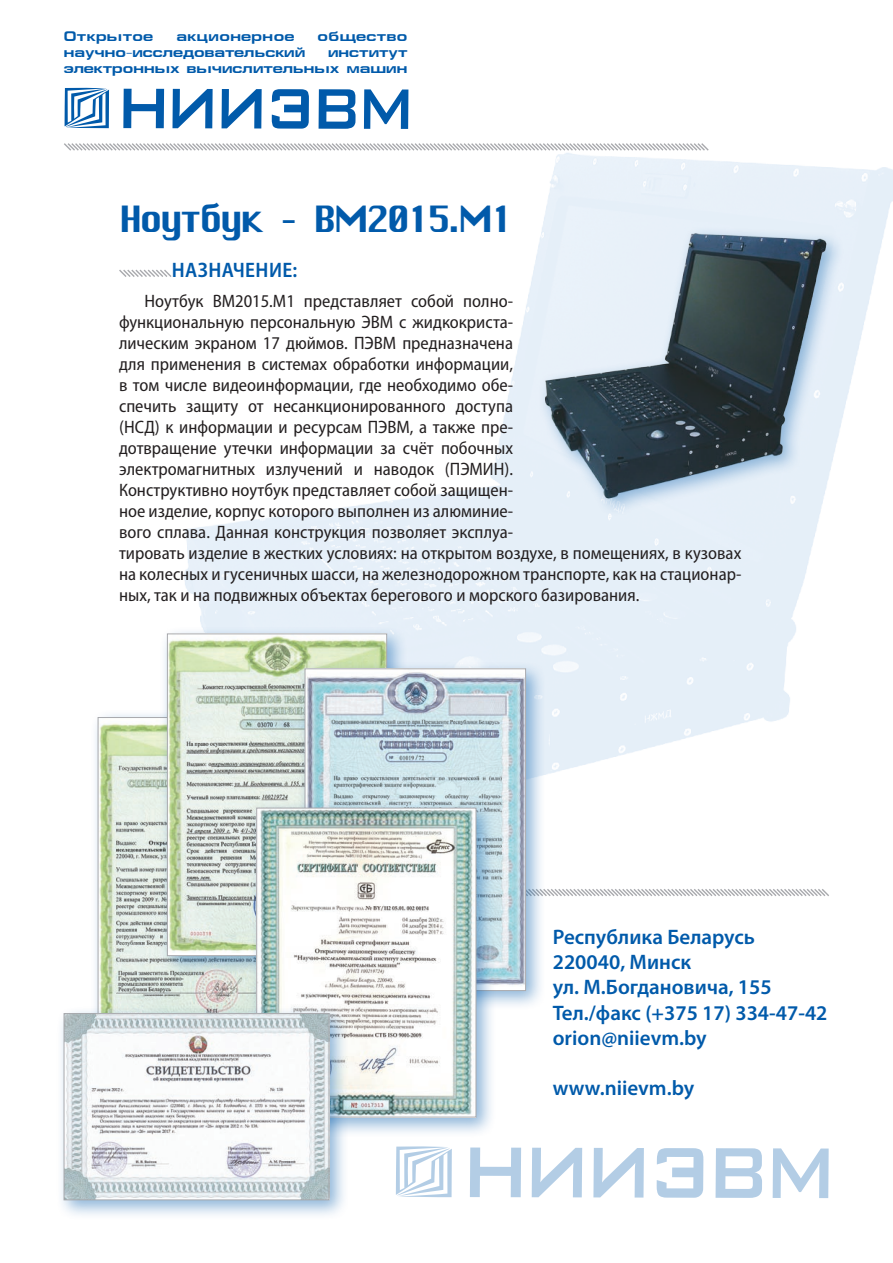
<style>
.page{position:relative;width:893px;height:1263px;background:#fff}
.page>*{position:absolute;margin:0;border:0;box-sizing:border-box;transform-origin:0 0}
.t1{font:36px "Chicago Plain";color:#015aaa}
.t2{font:600 21px/25.2px "Myriad Pro";color:#015aaa}
.t3{font:600 semi-condensed 21px "Myriad Pro";letter-spacing:.02em;color:#015aaa}
.t4{font:semi-condensed 18px/21px "Myriad Pro";color:#231f20}
.t5{font:700 13.8px/16px "Europe Ext";color:#015aaa;text-align:right}
.t6{font:700 13.8px "Europe Ext";letter-spacing:.03em;color:#015aaa}
</style>
<div class="page">
<img style="left:184px;top:153px;width:709px;height:620px">
<svg style="left:119px;top:269px;width:53px;height:8px"></svg>
<div style="left:536px;top:224px;width:357px;height:337px;background:#015aaa;opacity:.4"></div>
<img style="left:537px;top:232px;width:304px;height:278px">
<svg style="left:65px;top:88px;width:44px;height:40px"></svg>
<svg style="left:123px;top:89px;width:285px;height:40px"></svg>
<svg style="left:64px;top:143px;width:645px;height:8px"></svg>
<svg style="left:553px;top:889px;width:276px;height:7px"></svg>
<div style="left:89px;top:709px;width:256px;height:358px;background:#015aaa;opacity:.45"></div>
<img style="left:100px;top:719px;width:148px;height:286px">
<div style="left:158px;top:625px;width:256px;height:358px;background:#015aaa;opacity:.45"></div>
<img style="left:169px;top:636px;width:216px;height:316px">
<div style="left:296px;top:660px;width:257px;height:358px;background:#015aaa;opacity:.45"></div>
<img style="left:307px;top:670px;width:217px;height:236px">
<svg style="left:396px;top:1146px;width:56px;height:51px"></svg>
<svg style="left:470px;top:906px;width:359px;height:292px"></svg>
<div style="left:248px;top:799px;width:255px;height:346px;background:#015aaa;opacity:.45"></div>
<img style="left:258px;top:810px;width:216px;height:305px">
<div style="left:256px;top:808px;width:220px;height:309px;border:1px solid #a8a9ad"></div>
<div style="left:55px;top:1005px;width:301px;height:222px;background:#015aaa;opacity:.45"></div>
<img style="left:66px;top:1015px;width:261px;height:183px">
<div style="left:64px;top:1013px;width:265px;height:187px;border:1px solid #a8a9ad"></div>
<p class="t6" style="left:64px;top:28px;width:91px">Открытое</p>
<p class="t6" style="left:176px;top:28px;width:119px">акционерное</p>
<p class="t6" style="left:317px;top:28px;width:92px">общество</p>
<p class="t5" style="left:64px;top:44px;width:243px">научно-исследовательский</p>
<p class="t5" style="left:64px;top:44px;width:345px">институт<br>электронных вычислительных машин</p>
<h1 class="t1" style="left:119px;top:196px;width:393px">Ноутбук – ВМ2015.М1</h1>
<p class="t3" style="left:172px;top:258px;width:127px">НАЗНАЧЕНИЕ:</p>
<p class="t4" style="left:119px;top:290px;width:624px;text-indent:26px">Ноутбук ВМ2015.М1 представляет собой полно-<br>функциональную персональную ЭВМ с жидкокриста-<br>лическим экраном 17 дюймов. ПЭВМ предназначена<br>для применения в системах обработки информации,<br>в том числе видеоинформации, где необходимо обе-<br>спечить защиту от несанкционированного доступа<br>(НСД) к информации и ресурсам ПЭВМ, а также пре-<br>дотвращение утечки информации за счёт побочных<br>электромагнитных излучений и наводок (ПЭМИН).<br>Конструктивно ноутбук представляет собой защищен-<br>ное изделие, корпус которого выполнен из алюминие-<br>вого сплава. Данная конструкция позволяет эксплуа-<br>тировать изделие в жестких условиях: на открытом воздухе, в помещениях, в кузовах на колесных и гусеничных шасси, на железнодорожном транспорте, как на стационар&shy;ных, так и на подвижных объектах берегового и морского базирования.</p>
<p class="t2" style="left:553px;top:924px;width:276px">Республика Беларусь<br>220040, Минск<br>ул. М.Богдановича, 155<br>Тел./факс (+375 17) 334-47-42 orion@niievm.by</p>
<p class="t2" style="left:553px;top:1075px;width:143px">www.niievm.by</p>
</div>
